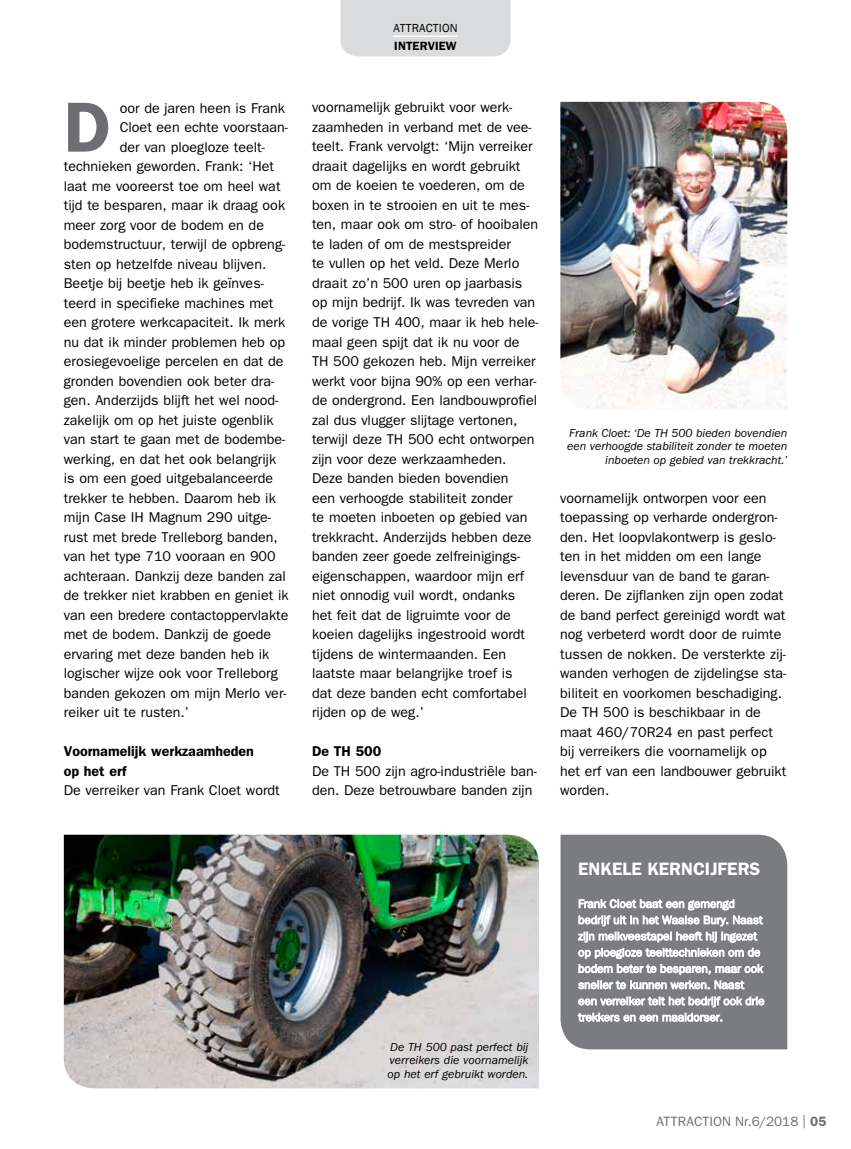
<style>
.page{position:relative;width:851px;height:1149px;background:#fff}
.page>*{position:absolute;margin:0;border:0;box-sizing:border-box;transform-origin:0 0}
.t1{font:600 71.1px "ITC Franklin Gothic Std";color:#6d6e71}
.t2{font:600 18px "ITC Franklin Gothic Std";color:#fff}
.t3{font:14.25px/19.5px "ITC Franklin Gothic Std";color:#000}
.t4{font:600 14.25px/19.5px "ITC Franklin Gothic Std";color:#000}
.t5{font:13.5px "ITC Franklin Gothic Std";letter-spacing:.01em;color:#6d6e71}
.t6{font:italic 12px/13.5px "ITC Franklin Gothic Std";color:#000;text-align:justify}
.t7{font:12px "Franklin Gothic";letter-spacing:.01em;color:#000}
.t8{font:600 12px "ITC Franklin Gothic Std";letter-spacing:.01em;color:#000}
.s1{font-weight:600}
</style>
<div class="page">
<img style="left:64px;top:834px;width:475px;height:254px">
<div style="left:340px;top:0;width:170px;height:56px;background:#dadbdc"></div>
<hr style="left:392px;top:36px;width:65px;height:1px;background:#fff">
<div style="left:560px;top:834px;width:227px;height:214px;background:#7b7c7f"></div>
<svg style="left:579px;top:899px;width:155px;height:10px"></svg>
<svg style="left:578px;top:915px;width:149px;height:10px"></svg>
<svg style="left:733px;top:915px;width:29px;height:8px"></svg>
<svg style="left:578px;top:931px;width:181px;height:27px"></svg>
<svg style="left:578px;top:964px;width:185px;height:10px"></svg>
<svg style="left:578px;top:980px;width:166px;height:8px"></svg>
<svg style="left:578px;top:996px;width:186px;height:10px"></svg>
<svg style="left:578px;top:1012px;width:144px;height:9px"></svg>
<img style="left:560px;top:102px;width:227px;height:307px">
<h1 class="t1" style="left:64px;top:85px;width:48px">D</h1>
<p class="t3" style="left:120px;top:98px;width:167px">oor de jaren heen is Frank</p>
<p class="t3" style="left:120px;top:118px;width:170px">Cloet een echte voorstaan-</p>
<p class="t3" style="left:120px;top:137px;width:147px">der van ploegloze teelt-</p>
<p class="t3" style="left:64px;top:157px;width:212px">technieken geworden. Frank: ‘Het</p>
<p class="t3" style="left:64px;top:176px;width:218px">laat me vooreerst toe om heel wat</p>
<p class="t3" style="left:64px;top:195px;width:223px">tijd te besparen, maar ik draag ook</p>
<p class="t3" style="left:64px;top:215px;width:202px">meer zorg voor de bodem en de</p>
<p class="t3" style="left:64px;top:234px;width:223px">bodemstructuur, terwijl de opbreng-</p>
<p class="t3" style="left:64px;top:254px;width:204px">sten op hetzelfde niveau blijven.</p>
<p class="t3" style="left:64px;top:273px;width:201px">Beetje bij beetje heb ik geïnves-</p>
<p class="t3" style="left:64px;top:293px;width:211px">teerd in specifieke machines met</p>
<p class="t3" style="left:64px;top:312px;width:223px">een grotere werkcapaciteit. Ik merk</p>
<p class="t3" style="left:64px;top:332px;width:223px">nu dat ik minder problemen heb op</p>
<p class="t3" style="left:64px;top:351px;width:221px">erosiegevoelige percelen en dat de</p>
<p class="t3" style="left:64px;top:371px;width:212px">gronden bovendien ook beter dra-</p>
<p class="t3" style="left:64px;top:390px;width:216px">gen. Anderzijds blijft het wel nood-</p>
<p class="t3" style="left:64px;top:410px;width:211px">zakelijk om op het juiste ogenblik</p>
<p class="t3" style="left:64px;top:429px;width:223px">van start te gaan met de bodembe-</p>
<p class="t3" style="left:64px;top:449px;width:214px">werking, en dat het ook belangrijk</p>
<p class="t3" style="left:64px;top:468px;width:211px">is om een goed uitgebalanceerde</p>
<p class="t3" style="left:64px;top:488px;width:213px">trekker te hebben. Daarom heb ik</p>
<p class="t3" style="left:64px;top:507px;width:209px">mijn Case IH Magnum 290 uitge-</p>
<p class="t3" style="left:64px;top:527px;width:215px">rust met brede Trelleborg banden,</p>
<p class="t3" style="left:64px;top:546px;width:213px">van het type 710 vooraan en 900</p>
<p class="t3" style="left:64px;top:566px;width:224px">achteraan. Dankzij deze banden zal</p>
<p class="t3" style="left:64px;top:585px;width:226px">de trekker niet krabben en geniet ik</p>
<p class="t3" style="left:64px;top:605px;width:226px">van een bredere contactoppervlakte</p>
<p class="t3" style="left:64px;top:624px;width:209px">met de bodem. Dankzij de goede</p>
<p class="t3" style="left:64px;top:644px;width:207px">ervaring met deze banden heb ik</p>
<p class="t3" style="left:64px;top:663px;width:216px">logischer wijze ook voor Trelleborg</p>
<p class="t3" style="left:64px;top:683px;width:224px">banden gekozen om mijn Merlo ver-</p>
<p class="t3" style="left:64px;top:702px;width:127px">reiker uit te rusten.’</p>
<p class="t4" style="left:64px;top:741px;width:191px">Voornamelijk werkzaamheden op het erf</p>
<p class="t3" style="left:64px;top:780px;width:217px">De verreiker van Frank Cloet wordt</p>
<p class="t7" style="left:393px;top:20px;width:66px">ATTRACTION</p>
<p class="t8" style="left:394px;top:39px;width:64px">INTERVIEW</p>
<p class="t3" style="left:312px;top:98px;width:228px">voornamelijk gebruikt voor werk&shy;zaamheden in verband met de vee&shy;teelt. Frank vervolgt: ‘Mijn verreiker draait dagelijks en wordt gebruikt om de koeien te voederen, om de boxen in te strooien en uit te mes&shy;ten, maar ook om stro- of hooibalen te laden of om de mestspreider<br>te vullen op het veld. Deze Merlo draait zo’n 500 uren op jaarbasis op mijn bedrijf. Ik was tevreden van de vorige TH 400, maar ik heb hele&shy;maal geen spijt dat ik nu voor de<br>TH 500 gekozen heb. Mijn verreiker werkt voor bijna 90% op een verhar&shy;de ondergrond. Een landbouwprofiel zal dus vlugger slijtage vertonen, terwijl deze TH 500 echt ontworpen zijn voor deze werkzaamheden.<br>Deze banden bieden bovendien<br>een verhoogde stabiliteit zonder<br>te moeten inboeten op gebied van trekkracht. Anderzijds hebben deze banden zeer goede zelfreinigings&shy;eigenschappen, waardoor mijn erf niet onnodig vuil wordt, ondanks het feit dat de ligruimte voor de koeien dagelijks ingestrooid wordt tijdens de wintermaanden. Een laatste maar belangrijke troef is<br>dat deze banden echt comfortabel rijden op de weg.’</p>
<p class="t4" style="left:312px;top:741px;width:71px">De TH 500</p>
<p class="t3" style="left:312px;top:761px;width:226px">De TH 500 zijn agro-industriële ban&shy;den. Deze betrouwbare banden zijn</p>
<p class="t6" style="left:567px;top:426px;width:221px;text-align:right">Frank Cloet: ‘De TH 500 bieden bovendien een verhoogde stabiliteit zonder te moeten inboeten op gebied van trekkracht.’</p>
<p class="t3" style="left:560px;top:488px;width:228px">voornamelijk ontworpen voor een toepassing op verharde ondergron&shy;den. Het loopvlakontwerp is geslo&shy;ten in het midden om een lange levensduur van de band te garan&shy;deren. De zijflanken zijn open zodat de band perfect gereinigd wordt wat nog verbeterd wordt door de ruimte tussen de nokken. De versterkte zij&shy;wanden verhogen de zijdelingse sta&shy;biliteit en voorkomen beschadiging.<br>De TH 500 is beschikbaar in de maat 460/70R24 en past perfect bij verreikers die voornamelijk op het erf van een landbouwer gebruikt worden.</p>
<p class="t2" style="left:578px;top:858px;width:184px">ENKELE KERNCIJFERS</p>
<p class="t6" style="left:387px;top:1039px;width:142px">De TH 500 past perfect bij verreikers die voornamelijk op het erf gebruikt worden.</p>
<p class="t5" style="left:656px;top:1113px;width:172px">ATTRACTION Nr.6/2018 | <span class="s1">05</span></p>
</div>
